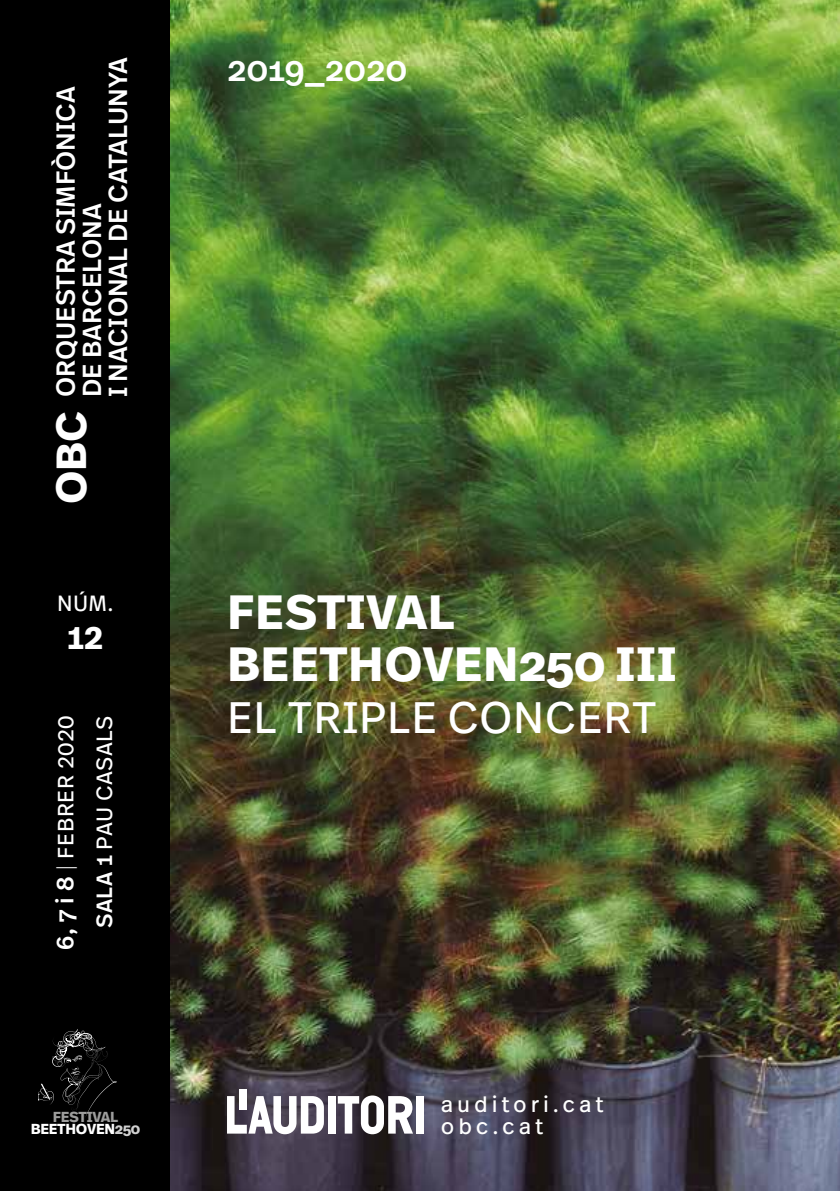
<style>
.page{position:relative;width:840px;height:1191px;background:#fff}
.page>*{position:absolute;margin:0;border:0;box-sizing:border-box;transform-origin:0 0}
.t1{font:700 48px/52px "Real Text Pro";letter-spacing:.01em;color:#fff}
.t2{font:44px "Real Text Pro";letter-spacing:.01em;color:#fff}
.t3{font:500 34px "Real Text Pro";letter-spacing:.005em;color:#fff}
.t4{font:700 32px "Real Text Pro";color:#fff}
.t5{font:500 26px/26px "Real Text Pro";color:#fff}
.t6{font:22.4px/22.4px "Real Text Pro";letter-spacing:.17em;color:#fff}
.t7{font:22px "Real Text Pro";letter-spacing:.02em;color:#fff}
.t8{font:700 14.4px/12.6px "Real Text Pro";letter-spacing:-.02em;color:#fff;text-align:center}
.s1{font-weight:700;font-size:42px}
.s2{font-weight:500;font-size:24px}
.s3{font-weight:300}
.s4{font-weight:500}
.s5{color:#9d9d9c}
.s6{color:#d0d0d0}
</style>
<div class="page">
<div style="left:0;top:0;width:227px;height:1191px;background:#000"></div>
<img style="left:170px;top:0;width:669px;height:1191px">
<div style="left:239px;top:1089px;width:8px;height:20px;background:#fff"></div>
<svg style="left:227px;top:1096px;width:97px;height:38px"></svg>
<div style="left:328px;top:1096px;width:7px;height:37px;background:#fff"></div>
<svg style="left:337px;top:1095px;width:76px;height:39px"></svg>
<div style="left:416px;top:1096px;width:7px;height:37px;background:#fff"></div>
<svg style="left:38px;top:1029px;width:78px;height:88px"></svg>
<p class="t5" style="left:52px;top:397px;width:342px;text-indent:-107px;rotate:-90deg"><span class="s1">OBC</span> ORQUESTRA SIMFÒNICA<br>DE BARCELONA<br>I NACIONAL DE CATALUNYA</p>
<p class="t7" style="left:57px;top:588px;width:58px">NÚM.</p>
<p class="t4" style="left:67px;top:614px;width:37px">12</p>
<p class="t7" style="left:51px;top:950px;width:236px;rotate:-90deg"><span class="s2">6, 7 i 8</span> <span class="s3">|</span> FEBRER 2020</p>
<p class="t7" style="left:89px;top:928px;width:214px;rotate:-90deg"><span class="s4">SALA 1</span> PAU CASALS</p>
<p class="t8" style="left:31px;top:1110px;width:111px"><span class="s5">FESTIVAL<br></span>BEETHOVEN<span class="s6">250</span></p>
<h3 class="t3" style="left:227px;top:45px;width:181px">2019_2020</h3>
<h1 class="t1" style="left:227px;top:585px;width:451px">FESTIVAL<br>BEETHOVEN250 III</h1>
<h2 class="t2" style="left:227px;top:687px;width:431px">EL TRIPLE CONCERT</h2>
<p class="t6" style="left:440px;top:1092px;width:164px">auditori.cat obc.cat</p>
</div>
